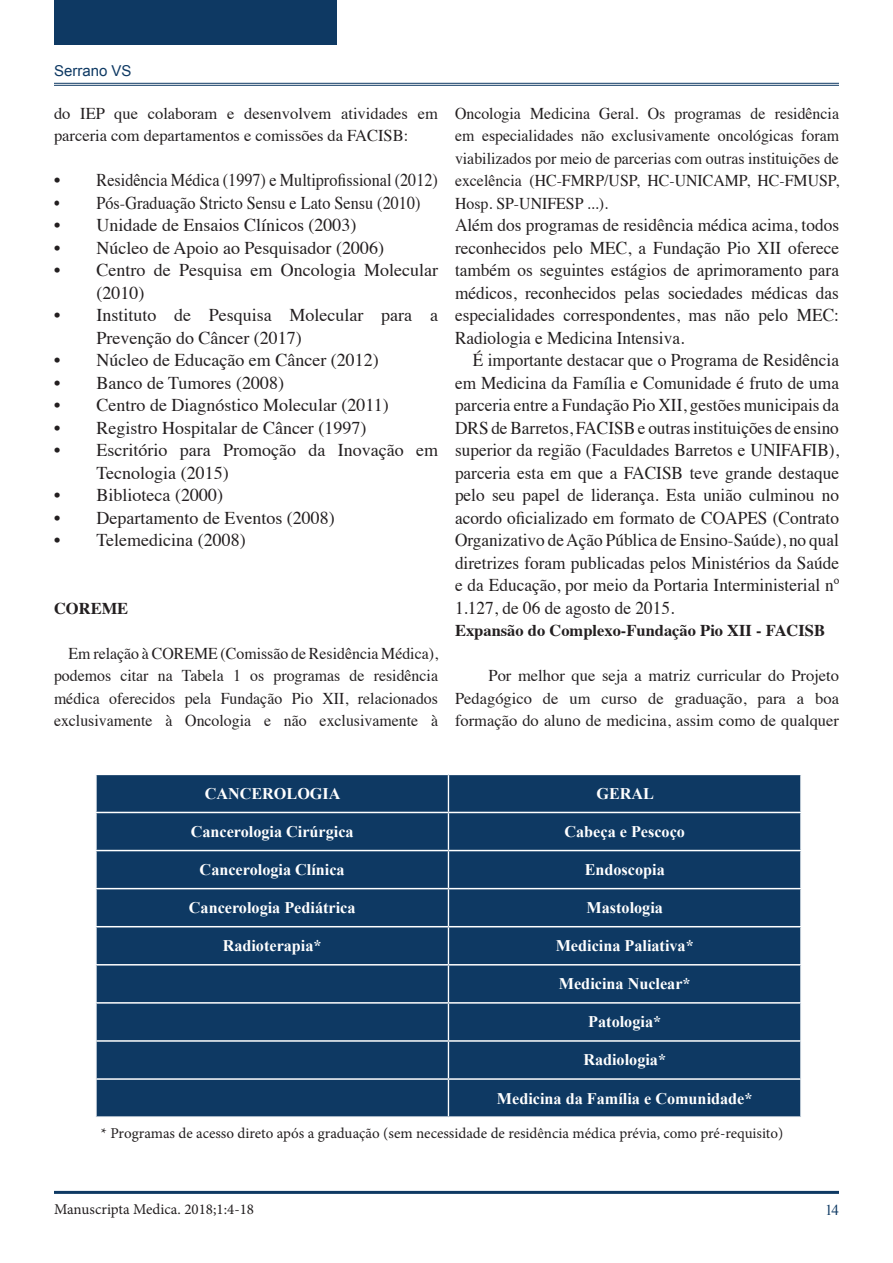
<style>
.page{position:relative;width:893px;height:1263px;background:#fff}
.page>*{position:absolute;margin:0;border:0;box-sizing:border-box;transform-origin:0 0}
.t1{font:18px/22.5px "Times";color:#231f20;text-align:justify;scale:.96 1}
.t2{font:18px/22.5px "Times";color:#231f20}
.t3{font:18px "Times";color:#231f20;scale:.9 1}
.t4{font:16.5px/22.5px "Times";color:#231f20;text-align:justify;scale:.96 1}
.t5{font:16.5px/22.5px "Times";color:#231f20}
.t6{font:700 16.5px "Times";color:#231f20}
.t7{font:700 16.2px "Times New Roman";color:#fff}
.t8{font:15px "Minion Pro";color:#231f20}
.t9{font:15px "Arial";color:#0e3963}
.t10{font:15px "Times New Roman";color:#0e3963}
</style>
<div class="page">
<hr style="left:54px;top:83px;width:785px;height:1px;background:#0e3963">
<hr style="left:54px;top:85px;width:785px;height:1px;background:#0e3963">
<div style="left:54px;top:0;width:283px;height:45px;background:#0e3963"></div>
<hr style="left:54px;top:1191px;width:785px;height:3px;background:#0e3963">
<div style="left:97px;top:775px;width:703px;height:341px;background:#0e3963"></div>
<hr style="left:95px;top:812px;width:353px;height:1px;background:#fff">
<hr style="left:448px;top:812px;width:354px;height:1px;background:#fff">
<hr style="left:95px;top:850px;width:353px;height:1px;background:#fff">
<hr style="left:448px;top:850px;width:354px;height:1px;background:#fff">
<hr style="left:95px;top:888px;width:353px;height:1px;background:#fff">
<hr style="left:448px;top:888px;width:354px;height:1px;background:#fff">
<hr style="left:95px;top:926px;width:353px;height:1px;background:#fff">
<hr style="left:448px;top:926px;width:354px;height:1px;background:#fff">
<hr style="left:95px;top:964px;width:353px;height:1px;background:#fff">
<hr style="left:448px;top:964px;width:354px;height:1px;background:#fff">
<hr style="left:95px;top:1002px;width:353px;height:2px;background:#fff">
<hr style="left:448px;top:1002px;width:354px;height:2px;background:#fff">
<hr style="left:95px;top:1040px;width:353px;height:2px;background:#fff">
<hr style="left:448px;top:1040px;width:354px;height:2px;background:#fff">
<hr style="left:95px;top:1078px;width:353px;height:2px;background:#fff">
<hr style="left:448px;top:1078px;width:354px;height:2px;background:#fff">
<hr style="left:448px;top:775px;width:1px;height:37px;background:#fff">
<hr style="left:448px;top:813px;width:1px;height:37px;background:#fff">
<hr style="left:448px;top:851px;width:1px;height:37px;background:#fff">
<hr style="left:448px;top:889px;width:1px;height:37px;background:#fff">
<hr style="left:448px;top:927px;width:1px;height:37px;background:#fff">
<hr style="left:448px;top:965px;width:1px;height:37px;background:#fff">
<hr style="left:448px;top:1004px;width:1px;height:36px;background:#fff">
<hr style="left:448px;top:1042px;width:1px;height:36px;background:#fff">
<hr style="left:448px;top:1080px;width:1px;height:36px;background:#fff">
<p class="t9" style="left:54px;top:61px;width:79px">Serrano VS</p>
<p class="t5" style="left:54px;top:100px;width:385px">do IEP que colaboram e desenvolvem atividades em parceria com departamentos e comissões da FACISB:</p>
<p class="t2" style="left:54px;top:167px;width:385px">• Residência Médica (1997) e Multiprofissional (2012)</p>
<p class="t3" style="left:54px;top:186px;width:409px">• Pós-Graduação Stricto Sensu e Lato Sensu (2010)</p>
<p class="t2" style="left:54px;top:212px;width:304px">• Unidade de Ensaios Clínicos (2003)</p>
<p class="t2" style="left:54px;top:235px;width:331px">• Núcleo de Apoio ao Pesquisador (2006)</p>
<p class="t2" style="left:97px;top:257px;width:343px;text-indent:-43px">• Centro de Pesquisa em Oncologia Molecular (2010)</p>
<p class="t2" style="left:97px;top:302px;width:343px;text-indent:-43px">• Instituto de Pesquisa Molecular para a<br>Prevenção do Câncer (2017)</p>
<p class="t2" style="left:54px;top:347px;width:326px">• Núcleo de Educação em Câncer (2012)</p>
<p class="t2" style="left:54px;top:370px;width:232px">• Banco de Tumores (2008)</p>
<p class="t2" style="left:54px;top:392px;width:336px">• Centro de Diagnóstico Molecular (2011)</p>
<p class="t2" style="left:54px;top:415px;width:314px">• Registro Hospitalar de Câncer (1997)</p>
<p class="t2" style="left:97px;top:437px;width:343px;text-indent:-43px">• Escritório para Promoção da Inovação em<br>Tecnologia (2015)</p>
<p class="t2" style="left:54px;top:482px;width:171px">• Biblioteca (2000)</p>
<p class="t2" style="left:54px;top:505px;width:282px">• Departamento de Eventos (2008)</p>
<p class="t2" style="left:54px;top:527px;width:193px">• Telemedicina (2008)</p>
<p class="t6" style="left:54px;top:592px;width:76px">COREME</p>
<p class="t4" style="left:54px;top:640px;width:402px;text-indent:15px">Em relação à COREME (Comissão de Residência Médica), podemos citar na Tabela 1 os programas de residência médica oferecidos pela Fundação Pio XII, relacionados exclusivamente à Oncologia e não exclusivamente à</p>
<p class="t4" style="left:455px;top:100px;width:402px">Oncologia Medicina Geral. Os programas de residência em especialidades não exclusivamente oncológicas foram viabilizados por meio de parcerias com outras instituições de excelência (HC-FMRP/USP, HC-UNICAMP, HC-FMUSP, Hosp. SP-UNIFESP ...).</p>
<p class="t1" style="left:455px;top:212px;width:402px">Além dos programas de residência médica acima, todos reconhecidos pelo MEC, a Fundação Pio XII oferece também os seguintes estágios de aprimoramento para médicos, reconhecidos pelas sociedades médicas das especialidades correspondentes, mas não pelo MEC:<br>Radiologia e Medicina Intensiva.</p>
<p class="t1" style="left:455px;top:347px;width:402px;text-indent:18px">É importante destacar que o Programa de Residência em Medicina da Família e Comunidade é fruto de uma parceria entre a Fundação Pio XII, gestões municipais da DRS de Barretos, FACISB e outras instituições de ensino superior da região (Faculdades Barretos e UNIFAFIB), parceria esta em que a FACISB teve grande destaque pelo seu papel de liderança. Esta união culminou no acordo oficializado em formato de COAPES (Contrato Organizativo de Ação Pública de Ensino-Saúde), no qual diretrizes foram publicadas pelos Ministérios da Saúde e da Educação, por meio da Portaria Interministerial nº 1.127, de 06 de agosto de 2015.</p>
<p class="t6" style="left:455px;top:615px;width:372px">Expansão do Complexo-Fundação Pio XII - FACISB</p>
<p class="t5" style="left:455px;top:663px;width:385px;text-align:justify;text-indent:33px">Por melhor que seja a matriz curricular do Projeto Pedagógico de um curso de graduação, para a boa formação do aluno de medicina, assim como de qualquer</p>
<p class="t7" style="left:205px;top:782px;width:137px">CANCEROLOGIA</p>
<p class="t7" style="left:596px;top:782px;width:59px">GERAL</p>
<p class="t7" style="left:191px;top:820px;width:165px">Cancerologia Cirúrgica</p>
<p class="t7" style="left:564px;top:820px;width:122px">Cabeça e Pescoço</p>
<p class="t7" style="left:200px;top:858px;width:147px">Cancerologia Clínica</p>
<p class="t7" style="left:585px;top:858px;width:82px">Endoscopia</p>
<p class="t7" style="left:189px;top:896px;width:168px">Cancerologia Pediátrica</p>
<p class="t7" style="left:586px;top:896px;width:78px">Mastologia</p>
<p class="t7" style="left:223px;top:935px;width:100px">Radioterapia*</p>
<p class="t7" style="left:556px;top:935px;width:140px">Medicina Paliativa*</p>
<p class="t7" style="left:559px;top:973px;width:133px">Medicina Nuclear*</p>
<p class="t7" style="left:588px;top:1011px;width:74px">Patologia*</p>
<p class="t7" style="left:583px;top:1049px;width:84px">Radiologia*</p>
<p class="t7" style="left:497px;top:1087px;width:257px">Medicina da Família e Comunidade*</p>
<p class="t8" style="left:101px;top:1123px;width:684px">* Programas de acesso direto após a graduação (sem necessidade de residência médica prévia, como pré-requisito)</p>
<p class="t8" style="left:54px;top:1199px;width:202px">Manuscripta Medica. 2018;1:4-18</p>
<p class="t10" style="left:825px;top:1200px;width:16px">14</p>
</div>
